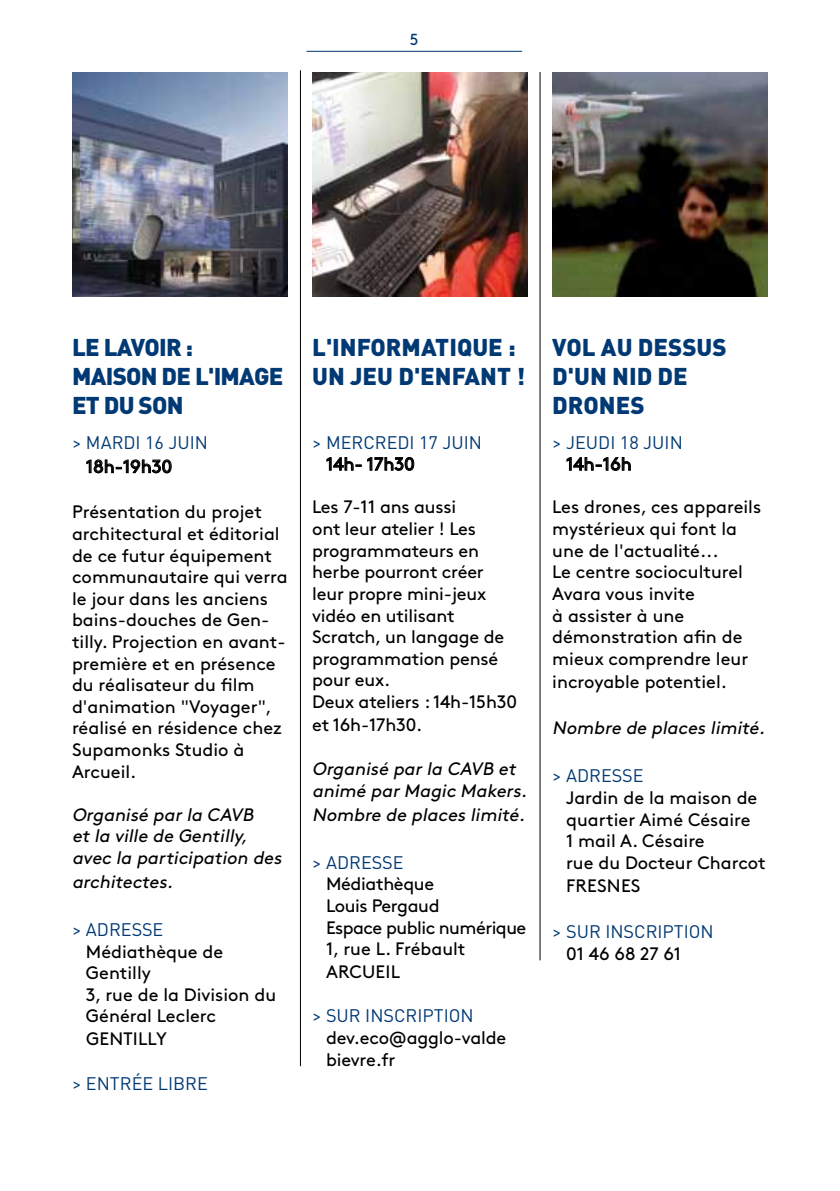
<style>
.page{position:relative;width:840px;height:1191px;background:#fff}
.page>*{position:absolute;margin:0;border:0;box-sizing:border-box;transform-origin:0 0}
.t1{font:900 24px/28.8px "DIN";color:#003974}
.t2{font:900 24px/28.8px "DIN";letter-spacing:-.03em;color:#003974}
.t3{font:18px/21.8px "Brown Std";color:#000}
.t4{font:italic 18px/21.6px "Brown Std";letter-spacing:-.03em;color:#000}
.t5{font:18px "DIN";color:#003974}
.t6{font:18px/22px "Brown Std";letter-spacing:-.02em;color:#000}
.t7{font:16px "Brown Std";color:#003974}
</style>
<div class="page">
<hr style="left:539px;top:72px;width:1px;height:888px;background:#000">
<img style="left:72px;top:72px;width:215px;height:224px">
<hr style="left:300px;top:70px;width:1px;height:996px;background:#000">
<img style="left:312px;top:72px;width:215px;height:224px">
<img style="left:552px;top:72px;width:215px;height:224px">
<svg style="left:86px;top:459px;width:86px;height:15px"></svg>
<svg style="left:326px;top:457px;width:88px;height:14px"></svg>
<svg style="left:566px;top:457px;width:65px;height:14px"></svg>
<hr style="left:306px;top:51px;width:216px;height:1px;background:#003974">
<p class="t7" style="left:409px;top:30px;width:10px">5</p>
<h1 class="t2" style="left:72px;top:332px;width:213px">LE LAVOIR :<br>MAISON DE L'IMAGE<br>ET DU SON</h1>
<p class="t5" style="left:72px;top:431px;width:137px">&gt; MARDI 16 JUIN</p>
<p class="t3" style="left:86px;top:455px;width:88px">18h-19h30</p>
<p class="t3" style="left:72px;top:501px;width:217px">Présentation du projet architectural et éditorial de ce futur équipement communautaire qui verra le jour dans les anciens bains-douches de Gen&shy;tilly. Projection en avant&shy;première et en présence du réalisateur du film d'animation "Voyager", réalisé en résidence chez<br>Supamonks Studio à<br>Arcueil.</p>
<p class="t4" style="left:72px;top:804px;width:215px">Organisé parla CAVB<br>et la ville de Gentilly, avec la participation des</p>
<p class="t4" style="left:72px;top:871px;width:106px">architectes.</p>
<p class="t5" style="left:72px;top:918px;width:90px">&gt; ADRESSE</p>
<p class="t3" style="left:86px;top:940px;width:191px">Médiathèque de<br>Gentilly<br>3, rue de la Division du<br>Général Leclerc<br>Gentilly</p>
<p class="t5" style="left:72px;top:1072px;width:134px">&gt; ENTRÉE LI BRE</p>
<h1 class="t1" style="left:312px;top:332px;width:214px">L'INFORMATIQUE :<br>UN JEU D'ENFANT !</h1>
<p class="t5" style="left:312px;top:431px;width:84px">&gt; MERCREDI</p>
<p class="t5" style="left:419px;top:431px;width:64px">17 JUIN</p>
<p class="t3" style="left:326px;top:453px;width:90px">14h- 17h30</p>
<p class="t3" style="left:312px;top:496px;width:206px">Les 7-11 ans aussi<br>ont leur atelier ! Les programmateurs en herbe pourront créer leur propre mini-jeux vidéo en utilisant<br>Scratch, un langage de programmation pensé pour eux.<br>Deux ateliers : 14h-15h30 et 16h-17h30.</p>
<p class="t4" style="left:312px;top:758px;width:220px">Organisé parla CAVB et animé parMagic Makers.</p>
<p class="t4" style="left:312px;top:804px;width:218px">Nombre de places limité.</p>
<p class="t5" style="left:312px;top:851px;width:90px">&gt; ADRESSE</p>
<p class="t6" style="left:326px;top:873px;width:202px">Médiathèque<br>Louis Pergaud<br>Espace public numérique<br>1, rue L. Frébault<br>Arc</p>
<p class="t3" style="left:362px;top:961px;width:35px">ueil</p>
<p class="t5" style="left:312px;top:1004px;width:159px">&gt; SU R INSCRI PTION</p>
<p class="t3" style="left:326px;top:1027px;width:190px">dev.eco@agglo-valde&shy;bievre.fr</p>
<h1 class="t1" style="left:552px;top:332px;width:176px">VOL AU DESSUS<br>D'UN NID DE<br>DRONES</h1>
<p class="t5" style="left:552px;top:431px;width:132px">&gt; JEUDI 18 JUIN</p>
<p class="t3" style="left:565px;top:453px;width:67px">14h-16h</p>
<p class="t3" style="left:552px;top:496px;width:210px">Les drones, ces appareils mystérieux qui font la une de l'actualité...<br>Le centre socioculturel<br>Avara vous invite<br>à assister à une démonstration afin de mieux comprendre leur incroyable potentiel.</p>
<p class="t4" style="left:552px;top:717px;width:218px">Nombre de places limité.</p>
<p class="t5" style="left:552px;top:764px;width:90px">&gt; ADRESSE</p>
<p class="t3" style="left:565px;top:787px;width:201px">Jardin de la maison de quartier Aimé Césaire<br>1 mail A. Césaire<br>rue du Docteur Charcot<br>Fresnes</p>
<p class="t5" style="left:552px;top:920px;width:159px">&gt; SU R INSCRI PTION</p>
<p class="t3" style="left:565px;top:943px;width:116px">01 46 68 27 61</p>
</div>
